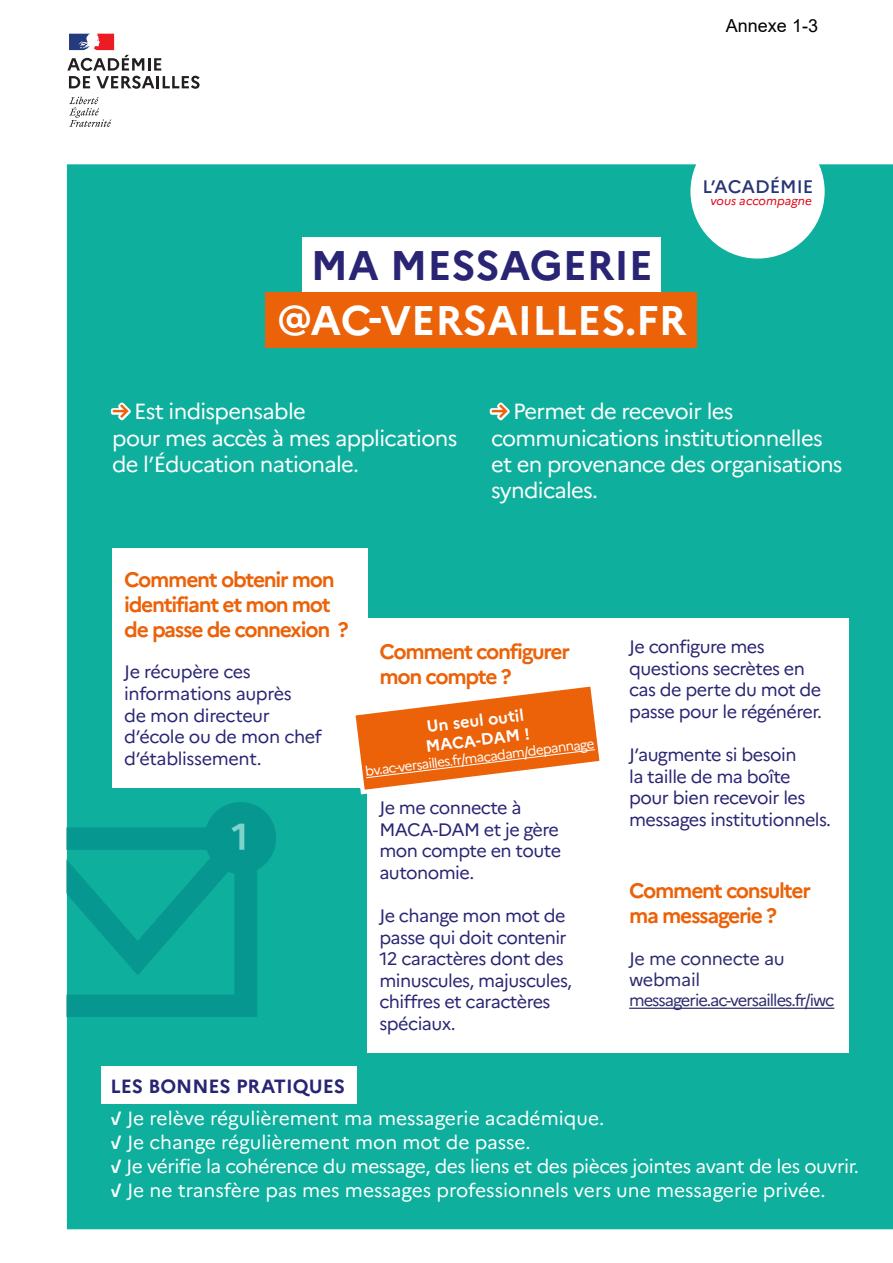
<style>
.page{position:relative;width:893px;height:1263px;background:#fff}
.page>*{position:absolute;margin:0;border:0;box-sizing:border-box;transform-origin:0 0}
.t1{font:700 41.4px "Marianne";color:#fff}
.t2{font:700 41.4px "Marianne";color:#292574}
.t3{font:21.9px/26.2px "Marianne";letter-spacing:-.03em;color:#fff}
.t4{font:700 21px/25.2px "Marianne";letter-spacing:-.06em;color:#eb6209}
.t5{font:19.05px "Marianne";letter-spacing:-.005em;color:#fff}
.t6{font:19.05px "Marianne";letter-spacing:-.025em;color:#fff}
.t7{font:700 19.05px "Marianne";color:#292574}
.t8{font:500 18.15px "Marianne";color:#273475}
.t9{font:18px/21.6px "Marianne";letter-spacing:-.03em;color:#292574}
.t10{font:18px/21.6px "Marianne";letter-spacing:-.02em;color:#2d2c6f}
.t11{font:18px "Arial";color:#000}
.t12{font:16.5px "Marianne";letter-spacing:-.06em;color:#2d2c6f}
.t13{font:700 16.2px "Marianne";color:#fff}
.t14{font:13.5px "Marianne";color:#fff}
.t15{font:italic 11.85px "Marianne";color:#e30613}
.s1{font-weight:700}
</style>
<div class="page">
<div style="left:67px;top:164px;width:826px;height:1065px;background:#0eb09d"></div>
<div style="left:101px;top:1066px;width:256px;height:38px;background:#fff"></div>
<div style="left:67px;top:794px;width:241px;height:228px;background:#0eb09d"></div>
<img style="left:67px;top:803px;width:209px;height:213px">
<svg style="left:690px;top:164px;width:135px;height:95px"></svg>
<div style="left:302px;top:237px;width:358px;height:56px;background:#fff"></div>
<div style="left:265px;top:293px;width:431px;height:55px;background:#eb6209"></div>
<div style="left:112px;top:548px;width:256px;height:239px;background:#fff"></div>
<div style="left:367px;top:618px;width:482px;height:434px;background:#fff"></div>
<hr style="left:629px;top:1008px;width:205px;height:1px;background:#2d2c6f">
<svg style="left:348px;top:686px;width:252px;height:111px"></svg>
<svg style="left:69px;top:97px;width:42px;height:30px"></svg>
<svg style="left:67px;top:34px;width:133px;height:55px"></svg>
<p class="t11" style="left:726px;top:13px;width:94px">Annexe 1-3</p>
<p class="t2" style="left:311px;top:240px;width:344px">MA MESSAGERIE</p>
<p class="t1" style="left:278px;top:295px;width:410px">@AC-VERSAILLES.FR</p>
<p class="t8" style="left:702px;top:176px;width:112px">L’ACADÉMIE</p>
<p class="t15" style="left:710px;top:193px;width:103px">vous accompagne</p>
<p class="t3" style="left:112px;top:398px;width:195px"><span class="s1">→</span> Est indispensable</p>
<p class="t3" style="left:112px;top:425px;width:347px">pour mes accès à mes applications de l’Éducation nationale.</p>
<p class="t3" style="left:491px;top:398px;width:353px"><span class="s1">→</span> Permet de recevoir les communications institutionnelles et en provenance des organisations syndicales.</p>
<p class="t4" style="left:124px;top:566px;width:226px">Comment obtenir mon identifiant et mon mot de passe de connexion ?</p>
<p class="t9" style="left:124px;top:661px;width:199px">Je récupère ces informations auprès<br>de mon directeur d’école ou de mon chef d’établissement.</p>
<p class="t4" style="left:379px;top:639px;width:192px">Comment configurer</p>
<p class="t4" style="left:379px;top:664px;width:134px">mon compte ?</p>
<p class="t13" style="left:426px;top:717px;width:99px;rotate:-7deg">Un seul outil</p>
<p class="t13" style="left:424px;top:737px;width:106px;rotate:-7deg">MACA-DAM !</p>
<p class="t14" style="left:364px;top:763px;width:232px;rotate:-7deg">bv.ac-versailles.fr/macadam/depannage</p>
<p class="t9" style="left:379px;top:797px;width:183px">Je me connecte à<br>MACA-DAM et je gère mon compte en toute autonomie.</p>
<p class="t9" style="left:379px;top:905px;width:194px">Je change mon mot de passe qui doit contenir<br>12 caractères dont des minuscules, majuscules, chiffres et caractères spéciaux.</p>
<p class="t9" style="left:629px;top:636px;width:194px">Je configure mes questions secrètes en cas de perte du mot de passe pour le régénérer.</p>
<p class="t9" style="left:629px;top:744px;width:203px">J’augmente si besoin<br>la taille de ma boîte pour bien recevoir les messages institutionnels.</p>
<p class="t4" style="left:629px;top:878px;width:183px">Comment consulter ma messagerie ?</p>
<p class="t10" style="left:629px;top:947px;width:157px">Je me connecte au webmail</p>
<p class="t12" style="left:629px;top:990px;width:207px">messagerie.ac-versailles.fr/iwc</p>
<p class="t7" style="left:110px;top:1075px;width:236px">LES BONNES PRATIQUES</p>
<p class="t5" style="left:110px;top:1107px;width:495px"><span class="s1">√</span> Je relève régulièrement ma messagerie académique.</p>
<p class="t5" style="left:110px;top:1131px;width:422px"><span class="s1">√</span> Je change régulièrement mon mot de passe.</p>
<p class="t6" style="left:110px;top:1155px;width:750px"><span class="s1">√</span> Je vérifie la cohérence du message, des liens et des pièces jointes avant de les ouvrir.</p>
<p class="t5" style="left:110px;top:1179px;width:717px"><span class="s1">√</span> Je ne transfère pas mes messages professionnels vers une messagerie privée.</p>
</div>
